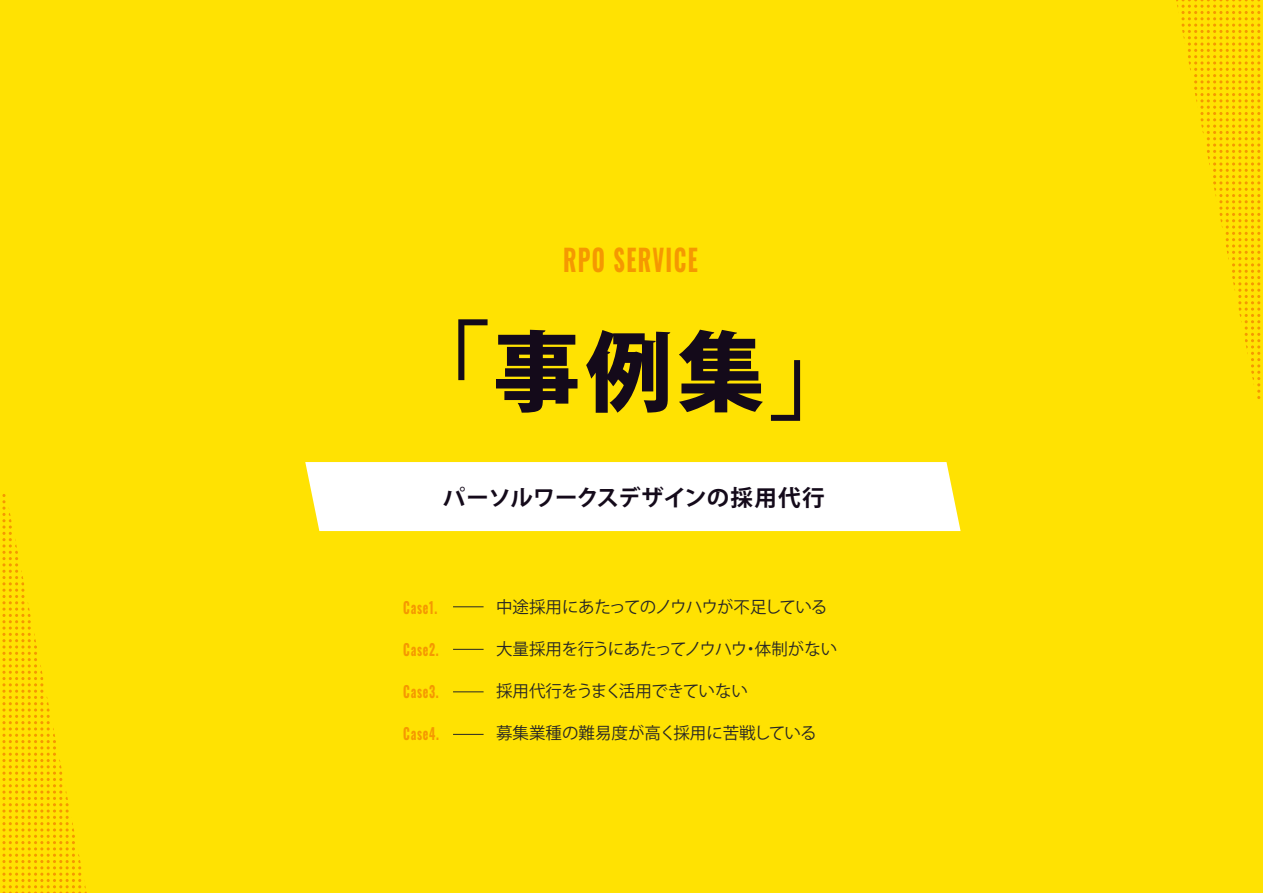
<style>
.page{position:relative;width:1263px;height:893px;background:#ffe202}
.page>*{position:absolute;margin:0;border:0;box-sizing:border-box;transform-origin:0 0}
.t1{font:800 87px "Koz Go Pr 6 N";color:#140a1a}
.t2{font:700 30px "Oswald";letter-spacing:.06em;color:#f59801;scale:.75 1}
.t3{font:700 22.5px "Koz Go Pr 6 N";letter-spacing:-.01em;color:#140a1a}
.t4{font:16.5px "Koz Go Pr 6 N";letter-spacing:-.02em;color:#262626}
.t5{font:16.5px "Koz Go Pr 6 N";letter-spacing:-.05em;color:#262626}
.t6{font:16.5px "Koz Go Pr 6 N";color:#262626}
.t7{font:700 15.9px "Oswald";letter-spacing:.06em;color:#f59801;scale:.75 1}
.s1{font-weight:500}
</style>
<div class="page">
<div style="left:305px;top:462px;width:655px;height:69px;background:#fff"></div>
<svg style="left:1176px;top:0;width:84px;height:399px"></svg>
<hr style="left:453px;top:606px;width:31px;height:1px;background:#262626">
<hr style="left:453px;top:649px;width:31px;height:1px;background:#262626">
<hr style="left:453px;top:691px;width:31px;height:1px;background:#262626">
<hr style="left:453px;top:734px;width:31px;height:1px;background:#262626">
<svg style="left:2px;top:494px;width:85px;height:399px"></svg>
<h2 class="t2" style="left:563px;top:244px;width:181px">RPO SERVICE</h2>
<h1 class="t1" style="left:403px;top:323px;width:454px"><span class="s1">「</span>事例集<span class="s1">」</span></h1>
<h3 class="t3" style="left:443px;top:485px;width:383px">パーソルワークスデザインの採用代行</h3>
<p class="t7" style="left:403px;top:599px;width:47px">Case1.</p>
<p class="t7" style="left:403px;top:641px;width:49px">Case2.</p>
<p class="t7" style="left:403px;top:683px;width:49px">Case3.</p>
<p class="t7" style="left:403px;top:726px;width:49px">Case4.</p>
<p class="t5" style="left:496px;top:598px;width:333px">中途採用にあたってのノウハウが不足している</p>
<p class="t4" style="left:496px;top:640px;width:343px">大量採用を行うにあたってノウハウ・体制がない</p>
<p class="t4" style="left:496px;top:682px;width:253px">採用代行をうまく活用できていない</p>
<p class="t6" style="left:496px;top:724px;width:322px">募集業種の難易度が高く採用に苦戦している</p>
</div>
